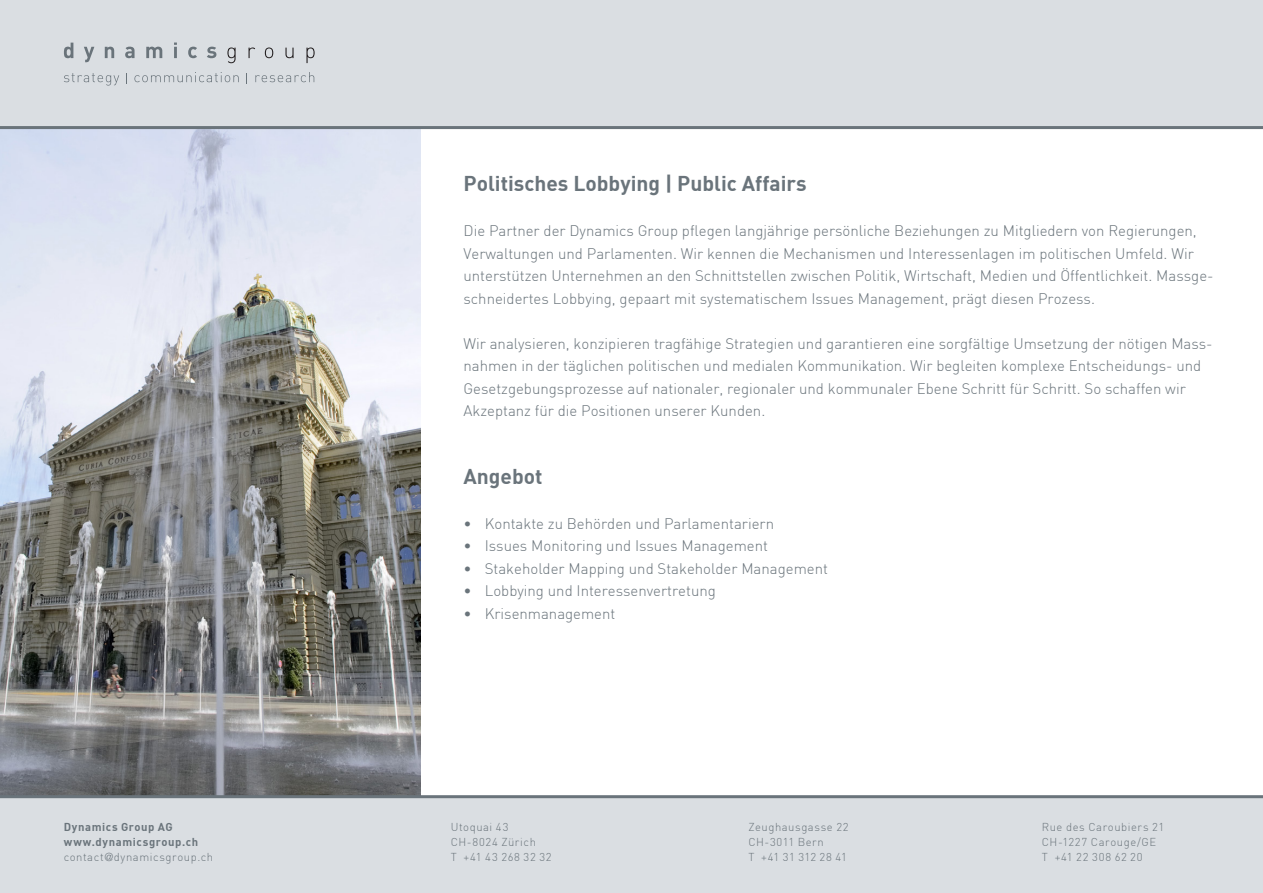
<style>
.page{position:relative;width:1263px;height:893px;background:#fff}
.page>*{position:absolute;margin:0;border:0;box-sizing:border-box;transform-origin:0 0}
.t1{font:21px "DIN Bold";color:#6a747b}
.t2{font:15px/22.5px "DIN Light";color:#6a747b}
.t3{font:11.25px/15px "DIN Light";letter-spacing:.05em;color:#6a747b}
.t4{font:11.25px/15px "DIN Bold";letter-spacing:.05em;color:#6a747b}
.s1{font-family:"Helvetica Neue";font-weight:300}
</style>
<div class="page">
<img style="left:0;top:129px;width:421px;height:666px">
<div style="left:0;top:796px;width:1263px;height:97px;background:#dadee2"></div>
<div style="left:0;top:0;width:1263px;height:128px;background:#dadee2"></div>
<svg style="left:64px;top:43px;width:152px;height:19px"></svg>
<svg style="left:227px;top:47px;width:88px;height:16px"></svg>
<svg style="left:64px;top:73px;width:55px;height:13px"></svg>
<svg style="left:134px;top:72px;width:105px;height:10px"></svg>
<svg style="left:255px;top:72px;width:59px;height:10px"></svg>
<hr style="left:0;top:795px;width:1263px;height:3px;background:#6a747b">
<hr style="left:0;top:126px;width:1263px;height:3px;background:#6a747b">
<p class="t4" style="left:64px;top:819px;width:136px">Dynamics Group AG www.dynamicsgroup.ch</p>
<p class="t3" style="left:64px;top:850px;width:151px">contact<span class="s1">@</span>dynamicsgroup.ch</p>
<h1 class="t1" style="left:463px;top:170px;width:345px">Politisches Lobbying | Public Affairs</h1>
<p class="t2" style="left:463px;top:220px;width:751px">Die Partner der Dynamics Group pflegen langjährige persönliche Beziehungen zu Mitgliedern von Regierungen, Verwaltungen und Parlamenten. Wir kennen die Mechanismen und Interessenlagen im politischen Umfeld. Wir unterstützen Unternehmen an den Schnittstellen zwischen Politik, Wirtschaft, Medien und Öffentlichkeit. Massge&shy;schneidertes Lobbying, gepaart mit systematischem Issues Management, prägt diesen Prozess.</p>
<p class="t2" style="left:463px;top:332px;width:751px">Wir analysieren, konzipieren tragfähige Strategien und garantieren eine sorgfältige Umsetzung der nötigen Mass&shy;nahmen in der täglichen politischen und medialen Kommunikation. Wir begleiten komplexe Entscheidungs- und Gesetzgebungsprozesse auf nationaler, regionaler und kommunaler Ebene Schritt für Schritt. So schaffen wir Akzeptanz für die Positionen unserer Kunden.</p>
<h1 class="t1" style="left:463px;top:463px;width:81px">Angebot</h1>
<p class="t2" style="left:463px;top:512px;width:312px">• Kontakte zu Behörden und Parlamentariern</p>
<p class="t2" style="left:463px;top:535px;width:306px">• Issues Monitoring und Issues Management</p>
<p class="t2" style="left:463px;top:557px;width:366px">• Stakeholder Mapping und Stakeholder Management</p>
<p class="t2" style="left:463px;top:580px;width:254px">• Lobbying und Interessenvertretung</p>
<p class="t2" style="left:463px;top:602px;width:153px">• Krisenmanagement</p>
<p class="t3" style="left:451px;top:819px;width:102px">Utoquai 43<br>CH-8024 Zürich<br>T +41 43 268 32 32</p>
<p class="t3" style="left:748px;top:819px;width:102px">Zeughausgasse 22<br>CH-3011 Bern<br>T +41 31 312 28 41</p>
<p class="t3" style="left:1042px;top:819px;width:124px">Rue des Caroubiers 21<br>CH-1227 Carouge/GE<br>T +41 22 308 62 20</p>
</div>
